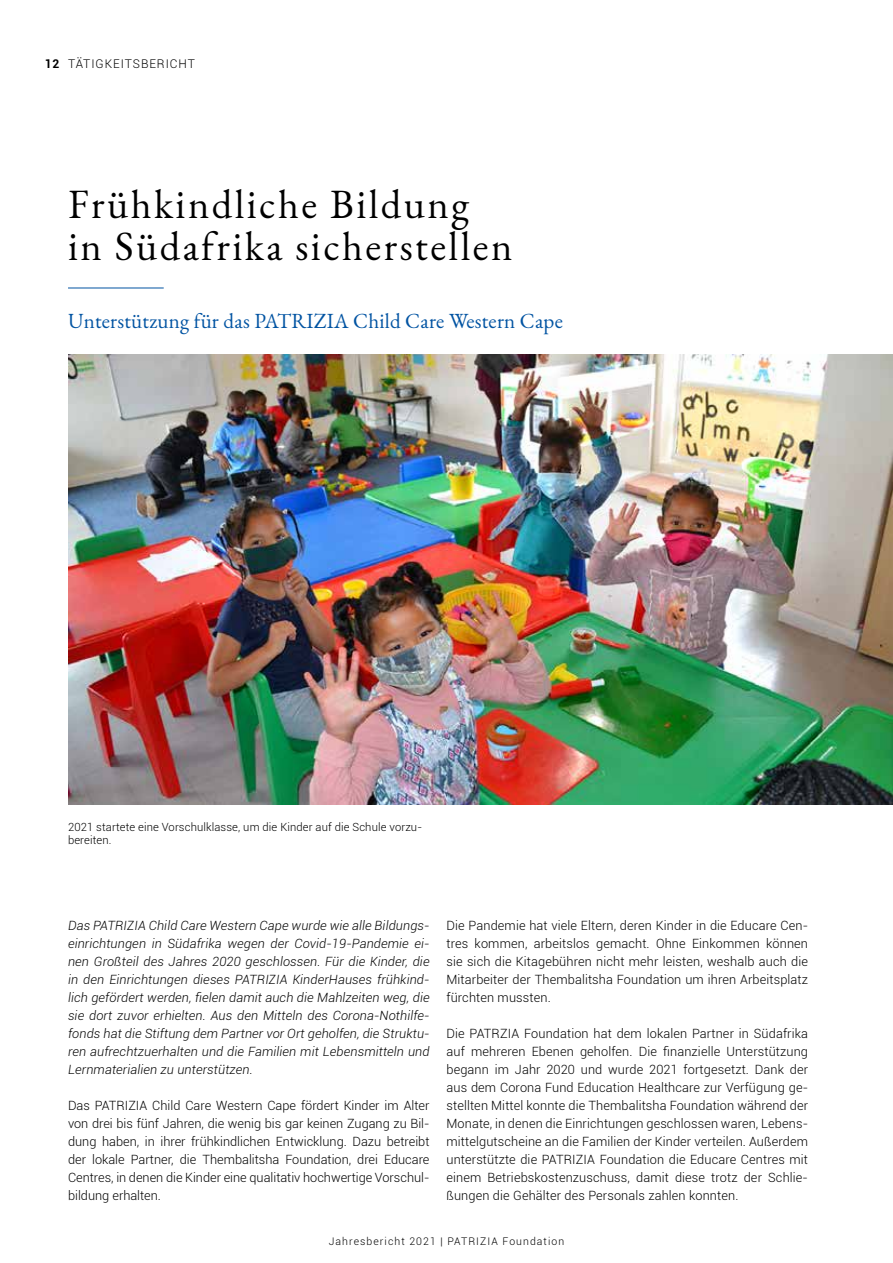
<style>
.page{position:relative;width:893px;height:1263px;background:#fff}
.page>*{position:absolute;margin:0;border:0;box-sizing:border-box;transform-origin:0 0}
.t1{font:40.5px/42px "EB Garamond";letter-spacing:.06em;color:#000}
.t2{font:21px "EB Garamond";letter-spacing:.01em;color:#0053a2}
.t3{font:300 12.75px/18px "Roboto";letter-spacing:.01em;color:#000;text-align:justify}
.t4{font:italic 300 12.75px/18px "Roboto";letter-spacing:.01em;color:#000;text-align:justify}
.t5{font:300 12px "Roboto";letter-spacing:.08em;color:#000}
.t6{font:300 11.25px/13.5px "Roboto";letter-spacing:.01em;color:#000}
.t7{font:300 10.5px "Roboto";letter-spacing:.1em;color:#000}
.s1{font-weight:700}
</style>
<div class="page">
<hr style="left:68px;top:288px;width:96px;height:1px;background:#0053a2">
<img style="left:68px;top:354px;width:825px;height:450px">
<p class="t5" style="left:45px;top:55px;width:152px"><span class="s1">12</span> TÄTIGKEITSBERICHT</p>
<h1 class="t1" style="left:68px;top:184px;width:446px">Frühkindliche Bildung in Südafrika sicherstellen</h1>
<h2 class="t2" style="left:68px;top:308px;width:496px">Unterstützung für das PATRIZIA Child Care Western Cape</h2>
<p class="t6" style="left:68px;top:819px;width:355px">2021 startete eine Vorschulklasse, um die Kinder auf die Schule vorzu&shy;bereiten.</p>
<p class="t4" style="left:68px;top:916px;width:363px">Das PATRIZIA Child Care Western Cape wurde wie alle Bildungs&shy;einrichtungen in Südafrika wegen der Covid-19-Pandemie ei&shy;nen Großteil des Jahres 2020 geschlossen. Für die Kinder, die in den Einrichtungen dieses PATRIZIA KinderHauses frühkind&shy;lich gefördert werden, fielen damit auch die Mahlzeiten weg, die sie dort zuvor erhielten. Aus den Mitteln des Corona-Nothilfe&shy;fonds hat die Stiftung dem Partner vor Ort geholfen, die Struktu&shy;ren aufrechtzuerhalten und die Familien mit Lebensmitteln und Lernmaterialien zu unterstützen.</p>
<p class="t3" style="left:68px;top:1096px;width:363px">Das PATRIZIA Child Care Western Cape fördert Kinder im Alter von drei bis fünf Jahren, die wenig bis gar keinen Zugang zu Bil&shy;dung haben, in ihrer frühkindlichen Entwicklung. Dazu betreibt der lokale Partner, die Thembalitsha Foundation, drei Educare Centres, in denen die Kinder eine qualitativ hochwertige Vorschul&shy;bildung erhalten.</p>
<p class="t3" style="left:446px;top:916px;width:363px">Die Pandemie hat viele Eltern, deren Kinder in die Educare Cen&shy;tres kommen, arbeitslos gemacht. Ohne Einkommen können sie sich die Kitagebühren nicht mehr leisten, weshalb auch die Mitarbeiter der Thembalitsha Foundation um ihren Arbeitsplatz fürchten mussten.</p>
<p class="t3" style="left:446px;top:1024px;width:363px">Die PATRZIA Foundation hat dem lokalen Partner in Südafrika auf mehreren Ebenen geholfen. Die finanzielle Unterstützung begann im Jahr 2020 und wurde 2021 fortgesetzt. Dank der aus dem Corona Fund Education Healthcare zur Verfügung ge&shy;stellten Mittel konnte die Thembalitsha Foundation während der Monate, in denen die Einrichtungen geschlossen waren, Lebens&shy;mittelgutscheine an die Familien der Kinder verteilen. Außerdem unterstützte die PATRIZIA Foundation die Educare Centres mit einem Betriebskostenzuschuss, damit diese trotz der Schlie&shy;ßungen die Gehälter des Personals zahlen konnten.</p>
<p class="t7" style="left:329px;top:1233px;width:237px">Jahresbericht 2021 | PATRIZIA Foundation</p>
</div>
